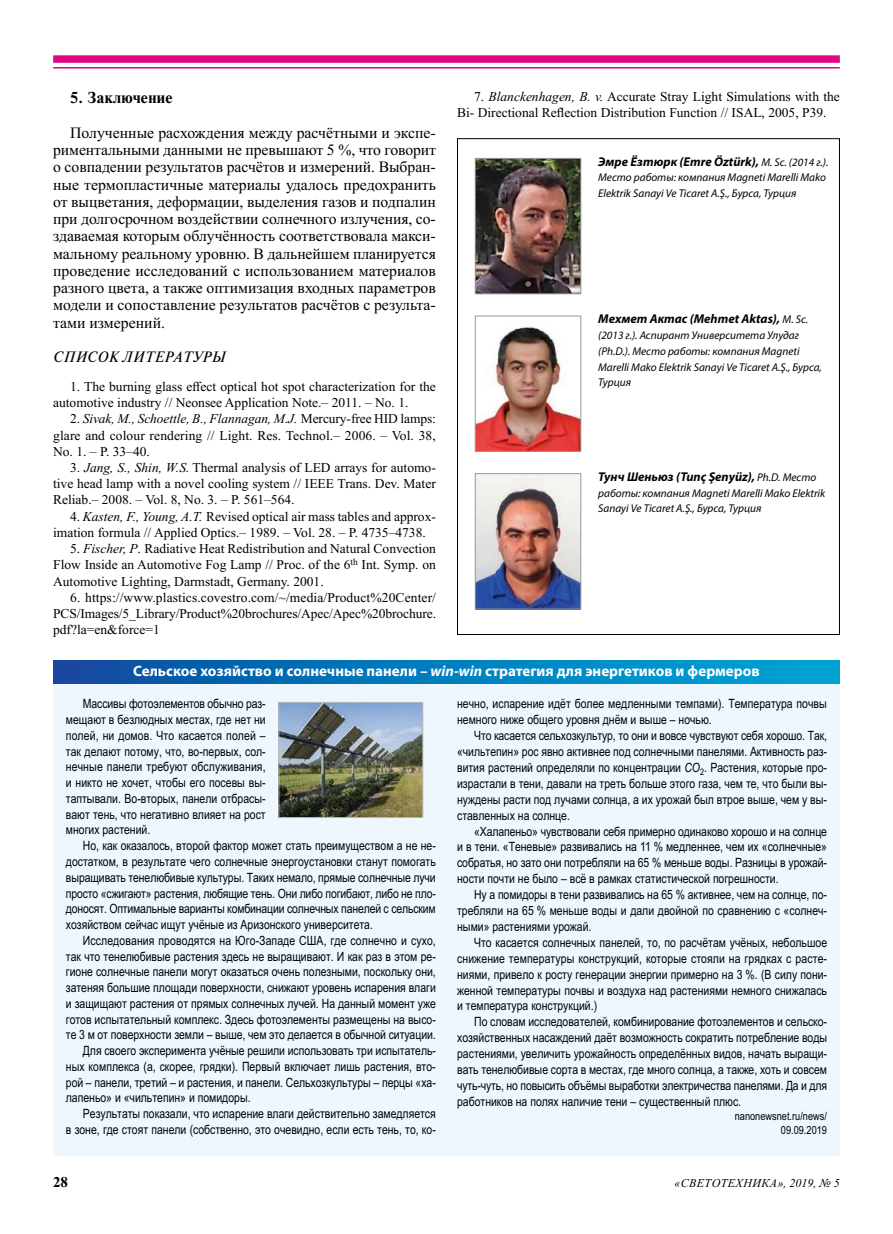
<style>
.page{position:relative;width:893px;height:1234px;background:#fff}
.page>*{position:absolute;margin:0;border:0;box-sizing:border-box;transform-origin:0 0}
.t1{font:15.75px/17.2px "Times New Roman";color:#000;text-align:justify}
.t2{font:700 15.75px "Newton";letter-spacing:.02em;color:#000}
.t3{font:700 15px "Myriad Pro";color:#fff}
.t4{font:italic 15px "Newton";letter-spacing:.01em;color:#000}
.t5{font:700 15px "Times New Roman";color:#000}
.t6{font:13.5px/16.2px "Times New Roman";color:#000;text-align:justify}
.t7{font:12.75px/15.9px "Arial Condensed";color:#000;text-align:justify}
.t8{font:italic 700 12.75px "Myriad Pro";color:#000}
.t9{font:italic 12px "Times New Roman";letter-spacing:.035em;color:#000}
.t10{font:italic 11.25px/15.8px "Myriad Pro";color:#000}
.t11{font:11.25px/14.1px "Arial Condensed";color:#000;text-align:right}
.s1{font-style:italic}
.s2{font-weight:400;font-size:11.25px}
</style>
<div class="page">
<div style="left:53px;top:55px;width:787px;height:8px;background:#e00785"></div>
<hr style="left:53px;top:67px;width:787px;height:1px;background:#e00785">
<img style="left:477px;top:160px;width:102px;height:132px">
<div style="left:475px;top:158px;width:106px;height:136px;border:1px solid #989898"></div>
<img style="left:477px;top:327px;width:102px;height:122px">
<div style="left:475px;top:315px;width:106px;height:136px;border:1px solid #989898"></div>
<img style="left:477px;top:475px;width:102px;height:132px">
<div style="left:475px;top:473px;width:106px;height:136px;border:1px solid #989898"></div>
<div style="left:53px;top:660px;width:787px;height:494px;background:#edf7fd"></div>
<svg style="left:53px;top:660px;width:787px;height:23px;background:#027abb"></svg>
<img style="left:281px;top:704px;width:140px;height:111px">
<div style="left:279px;top:702px;width:144px;height:115px;border:1px solid #b9baba"></div>
<p class="t2" style="left:70px;top:88px;width:104px">5. Заключение</p>
<p class="t1" style="left:53px;top:123px;width:384px;text-indent:17px">Полученные расхождения между расчётными и экспе&shy;риментальными данными не превышают 5 %, что говорит о совпадении результатов расчётов и измерений. Выбран&shy;ные термопластичные материалы удалось предохранить от выцветания, деформации, выделения газов и подпалин при долгосрочном воздействии солнечного излучения, со&shy;здаваемая которым облучённость соответствовала макси&shy;мальному реальному уровню. В дальнейшем планируется проведение исследований с использованием материалов разного цвета, а также оптимизация входных параметров модели и сопоставление результатов расчётов с результа&shy;тами измерений.</p>
<p class="t4" style="left:53px;top:347px;width:174px">СПИСОК ЛИТЕРАТУРЫ</p>
<p class="t6" style="left:53px;top:378px;width:384px;text-indent:17px">1. The burning glass effect optical hot spot characterization for the automotive industry // Neonsee Application Note.– 2011. – No. 1.</p>
<p class="t6" style="left:53px;top:410px;width:384px;text-indent:17px">2. <span class="s1">Sivak, M., Schoettle, B., Flannagan, M.J.</span> Mercury-free HID lamps: glare and colour rendering // Light. Res. Technol.– 2006. – Vol. 38, No. 1. – P. 33–40.</p>
<p class="t6" style="left:53px;top:459px;width:384px;text-indent:17px">3. <span class="s1">Jang, S., Shin, W.S.</span> Thermal analysis of LED arrays for automo&shy;tive head lamp with a novel cooling system // IEEE Trans. Dev. Mater Reliab.– 2008. – Vol. 8, No. 3. – P. 561–564.</p>
<p class="t6" style="left:53px;top:507px;width:384px;text-indent:17px">4. <span class="s1">Kasten, F., Young, A.T.</span> Revised optical air mass tables and approx&shy;imation formula // Applied Optics.– 1989. – Vol. 28. – P. 4735–4738.</p>
<p class="t6" style="left:53px;top:540px;width:384px;text-indent:17px">5. <span class="s1">Fischer, P</span>. Radiative Heat Redistribution and Natural Convection Flow Inside an Automotive Fog Lamp // Proc. of the 6<sup>th</sup> Int. Symp. on Automotive Lighting, Darmstadt, Germany. 2001.</p>
<p class="t6" style="left:53px;top:588px;width:384px;text-indent:17px">6. https://www.plastics.covestro.com/~/media/Product%20Center/ PCS/Images/5_Library/Product%20brochures/Apec/Apec%20brochure. pdf?la=en&amp;force=1</p>
<p class="t6" style="left:457px;top:88px;width:384px;text-indent:17px">7. <span class="s1">Blanckenhagen, B. v.</span> Accurate Stray Light Simulations with the<br>Bi- Directional Reflection Distribution Function // ISAL, 2005, P39.</p>
<p class="t8" style="left:598px;top:153px;width:232px">Эмре Ёзтюрк (Emre Öztürk), <span class="s2">M. Sc. (2014 г.).</span></p>
<p class="t10" style="left:598px;top:169px;width:229px">Место работы: компания Magneti Marelli Mako<br>Elektrik Sanayi Ve Ticaret A.Ş., Бурса, Турция</p>
<p class="t8" style="left:598px;top:310px;width:211px">Мехмет Актас (Mehmet Aktas), <span class="s2">M. Sc.</span></p>
<p class="t10" style="left:598px;top:327px;width:225px">(2013 г.). Аспирант Университета Улудаг (Ph.D.). Место работы: компания Magneti Marelli Mako Elektrik Sanayi Ve Ticaret A.Ş., Бурса, Турция</p>
<p class="t8" style="left:598px;top:468px;width:220px">Тунч Шеньюз (Tunç Şenyüz), <span class="s2">Ph.D. Место</span></p>
<p class="t10" style="left:598px;top:484px;width:229px">работы: компания Magneti Marelli Mako Elektrik<br>Sanayi Ve Ticaret A.Ş., Бурса, Турция</p>
<p class="t3" style="left:133px;top:660px;width:628px">Сельское хозяйство и солнечные панели – <span class="s1">win-win</span> стратегия для энергетиков и фермеров</p>
<p class="t7" style="left:66px;top:695px;width:201px;text-indent:17px">Массивы фотоэлементов обычно раз&shy;мещают в безлюдных местах, где нет ни полей, ни домов. Что касается полей – так делают потому, что, во‑первых, сол&shy;нечные панели требуют обслуживания, и никто не хочет, чтобы его посевы вы&shy;таптывали. Во-вторых, панели отбрасы&shy;вают тень, что негативно влияет на рост многих растений.</p>
<p class="t7" style="left:66px;top:837px;width:371px;text-indent:17px">Но, как оказалось, второй фактор может стать преимуществом а не не&shy;достатком, в результате чего солнечные энергоустановки станут помогать выращивать тенелюбивые культуры. Таких немало, прямые солнечные лучи просто «сжигают» растения, любящие тень. Они либо погибают, либо не пло&shy;доносят. Оптимальные варианты комбинации солнечных панелей с сельским хозяйством сейчас ищут учёные из Аризонского университета.</p>
<p class="t7" style="left:83px;top:931px;width:354px">Исследования проводятся на Юго-Западе США, где солнечно и сухо,</p>
<p class="t7" style="left:66px;top:947px;width:371px">так что тенелюбивые растения здесь не выращивают. И как раз в этом ре-</p>
<p class="t7" style="left:66px;top:963px;width:371px">гионе солнечные панели могут оказаться очень полезными, поскольку они,</p>
<p class="t7" style="left:66px;top:978px;width:371px">затеняя большие площади поверхности, снижают уровень испарения влаги</p>
<p class="t7" style="left:66px;top:994px;width:371px">и защищают растения от прямых солнечных лучей. На данный момент уже</p>
<p class="t7" style="left:66px;top:1010px;width:371px">готов испытательный комплекс. Здесь фотоэлементы размещены на высо-</p>
<p class="t7" style="left:66px;top:1026px;width:371px">те 3 м от поверхности земли – выше, чем это делается в обычной ситуации.</p>
<p class="t7" style="left:83px;top:1041px;width:355px">Для своего эксперимента учёные решили использовать три испытатель-</p>
<p class="t7" style="left:66px;top:1057px;width:371px">ных комплекса (а, скорее, грядки). Первый включает лишь растения, вто-</p>
<p class="t7" style="left:66px;top:1073px;width:371px">рой – панели, третий – и растения, и панели. Сельхозкультуры – перцы «ха-</p>
<p class="t7" style="left:66px;top:1089px;width:186px">лапеньо» и «чильтепин» и помидоры.</p>
<p class="t7" style="left:83px;top:1104px;width:354px">Результаты показали, что испарение влаги действительно замедляется</p>
<p class="t7" style="left:66px;top:1120px;width:371px">в зоне, где стоят панели (собственно, это очевидно, если есть тень, то, ко-</p>
<p class="t7" style="left:457px;top:695px;width:371px">нечно, испарение идёт более медленными темпами). Температура почвы немного ниже общего уровня днём и выше – ночью.</p>
<p class="t7" style="left:457px;top:727px;width:371px;text-indent:17px">Что касается сельхозкультур, то они и вовсе чувствуют себя хорошо. Так, «чильтепин» рос явно активнее под солнечными панелями. Активность раз&shy;вития растений определяли по концентрации <span class="s1">СО</span><sub>2</sub>. Растения, которые про&shy;израстали в тени, давали на треть больше этого газа, чем те, что были вы&shy;нуждены расти под лучами солнца, а их урожай был втрое выше, чем у вы&shy;ставленных на солнце.</p>
<p class="t7" style="left:457px;top:822px;width:371px;text-indent:17px">«Халапеньо» чувствовали себя примерно одинаково хорошо и на солнце и в тени. «Теневые» развивались на 11 % медленнее, чем их «солнечные» собратья, но зато они потребляли на 65 % меньше воды. Разницы в урожай&shy;ности почти не было – всё в рамках статистической погрешности.</p>
<p class="t7" style="left:457px;top:886px;width:371px;text-indent:17px">Ну а помидоры в тени развивались на 65 % активнее, чем на солнце, по&shy;требляли на 65 % меньше воды и дали двойной по сравнению с «солнеч&shy;ными» растениями урожай.</p>
<p class="t7" style="left:457px;top:933px;width:371px;text-indent:17px">Что касается солнечных панелей, то, по расчётам учёных, небольшое снижение температуры конструкций, которые стояли на грядках с расте&shy;ниями, привело к росту генерации энергии примерно на 3 %. (В силу пони&shy;женной температуры почвы и воздуха над растениями немного снижалась и температура конструкций.)</p>
<p class="t7" style="left:457px;top:1013px;width:372px;text-indent:17px">По словам исследователей, комбинирование фотоэлементов и сельско&shy;хозяйственных насаждений даёт возможность сократить потребление воды растениями, увеличить урожайность определённых видов, начать выращи&shy;вать тенелюбивые сорта в местах, где много солнца, а также, хоть и совсем чуть-чуть, но повысить объёмы выработки электричества панелями. Да и для работников на полях наличие тени – существенный плюс.</p>
<p class="t11" style="left:735px;top:1108px;width:94px">nanonewsnet.ru/news/<br>09.09.2019</p>
<p class="t5" style="left:53px;top:1170px;width:16px">28</p>
<p class="t9" style="left:674px;top:1174px;width:167px">«СВЕТОТЕХНИКА», 2019, № 5</p>
</div>
